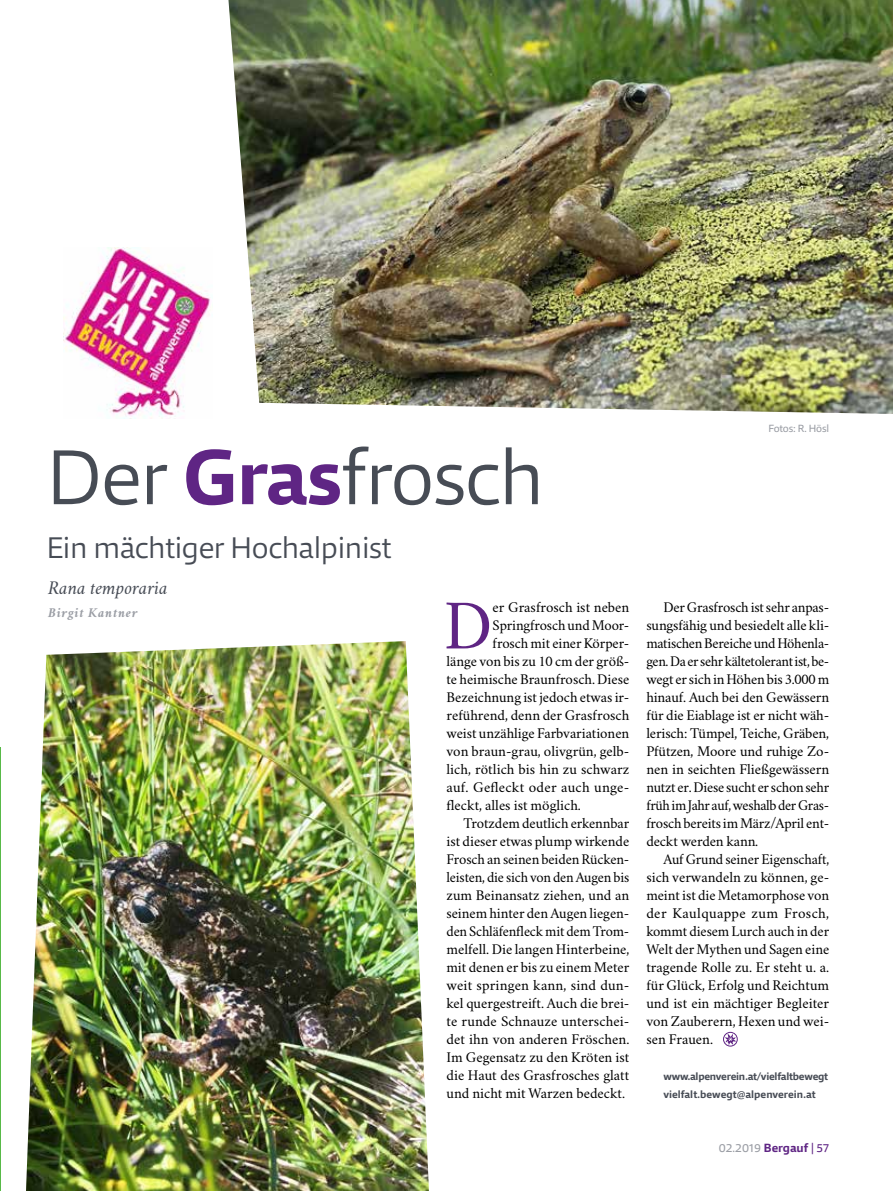
<style>
.page{position:relative;width:893px;height:1191px;background:#fff}
.page>*{position:absolute;margin:0;border:0;box-sizing:border-box;transform-origin:0 0}
.t1{font:300 78px "Qubo";letter-spacing:-.015em;color:#474c55}
.t2{font:70.65px "Crimson Tirol";color:#5f2584}
.t3{font:300 30px "Qubo";letter-spacing:-.01em;color:#474c55}
.t4{font:italic 19.5px "Crimson Tirol";color:#474c55}
.t5{font:15px/18px "Crimson Tirol";color:#000;text-align:justify}
.t6{font:italic 700 13.5px "Crimson Tirol";letter-spacing:.055em;color:#9b9ea5}
.t7{font:12px "Qubo";color:#9b9ea5}
.t8{font:700 10.5px/18px "Qubo";letter-spacing:-.015em;color:#474c55}
.t9{font:10.5px "Qubo";letter-spacing:-.01em;color:#9b9ea5}
.s1{font-weight:700;color:#5f2584}
.s2{color:#5f2584}
</style>
<div class="page">
<svg style="left:0;top:747px;width:1px;height:23px"></svg>
<div style="left:723px;top:1032px;width:14px;height:14px;border:1px solid #5f2584;border-radius:50%"></div>
<svg style="left:725px;top:1033px;width:11px;height:11px"></svg>
<img style="left:228px;top:0;width:665px;height:414px">
<img style="left:26px;top:641px;width:403px;height:550px">
<img style="left:64px;top:248px;width:147px;height:170px">
<h1 class="t1" style="left:47px;top:427px;width:499px">Der <span class="s1">Gras</span>frosch</h1>
<h3 class="t3" style="left:47px;top:528px;width:346px">Ein mächtiger Hochalpinist</h3>
<h3 class="t4" style="left:48px;top:576px;width:121px">Rana temporaria</h3>
<p class="t6" style="left:48px;top:604px;width:91px">Birgit Kantner</p>
<h2 class="t2" style="left:444px;top:577px;width:50px">D</h2>
<p class="t5" style="left:493px;top:597px;width:138px">er Grasfrosch ist neben</p>
<p class="t5" style="left:493px;top:615px;width:138px">Springfrosch und Moor-</p>
<p class="t5" style="left:493px;top:633px;width:138px">frosch mit einer Körper-</p>
<p class="t5" style="left:446px;top:651px;width:184px">länge von bis zu 10 cm der größ-</p>
<p class="t5" style="left:446px;top:669px;width:184px">te heimische Braunfrosch. Diese</p>
<p class="t5" style="left:446px;top:687px;width:184px">Bezeichnung ist jedoch etwas ir-</p>
<p class="t5" style="left:446px;top:705px;width:184px">reführend, denn der Grasfrosch</p>
<p class="t5" style="left:446px;top:723px;width:184px">weist unzählige Farbvariationen</p>
<p class="t5" style="left:446px;top:741px;width:184px">von braun-grau, olivgrün, gelb-</p>
<p class="t5" style="left:446px;top:759px;width:184px">lich, rötlich bis hin zu schwarz</p>
<p class="t5" style="left:446px;top:777px;width:184px">auf. Gefleckt oder auch unge-</p>
<p class="t5" style="left:446px;top:795px;width:136px">fleckt, alles ist möglich.</p>
<p class="t5" style="left:463px;top:813px;width:167px">Trotzdem deutlich erkennbar</p>
<p class="t5" style="left:446px;top:831px;width:184px">ist dieser etwas plump wirkende</p>
<p class="t5" style="left:446px;top:849px;width:184px">Frosch an seinen beiden Rücken-</p>
<p class="t5" style="left:446px;top:867px;width:184px">leisten, die sich von den Augen bis</p>
<p class="t5" style="left:446px;top:885px;width:184px">zum Beinansatz ziehen, und an</p>
<p class="t5" style="left:446px;top:903px;width:184px">seinem hinter den Augen liegen-</p>
<p class="t5" style="left:446px;top:921px;width:184px">den Schläfenfleck mit dem Trom-</p>
<p class="t5" style="left:446px;top:939px;width:184px">melfell. Die langen Hinterbeine,</p>
<p class="t5" style="left:446px;top:957px;width:184px">mit denen er bis zu einem Meter</p>
<p class="t5" style="left:446px;top:975px;width:184px">weit springen kann, sind dun-</p>
<p class="t5" style="left:446px;top:993px;width:184px">kel quergestreift. Auch die brei-</p>
<p class="t5" style="left:446px;top:1011px;width:184px">te runde Schnauze unterschei-</p>
<p class="t5" style="left:446px;top:1029px;width:184px">det ihn von anderen Fröschen.</p>
<p class="t5" style="left:446px;top:1047px;width:184px">Im Gegensatz zu den Kröten ist</p>
<p class="t5" style="left:446px;top:1065px;width:184px">die Haut des Grasfrosches glatt</p>
<p class="t5" style="left:446px;top:1083px;width:180px">und nicht mit Warzen bedeckt.</p>
<p class="t9" style="left:768px;top:422px;width:62px">Fotos: R. Hösl</p>
<p class="t5" style="left:646px;top:597px;width:184px;text-indent:17px">Der Grasfrosch ist sehr anpas&shy;sungsfähig und besiedelt alle kli&shy;matischen Bereiche und Höhenla&shy;gen. Da er sehr kältetolerant ist, be&shy;wegt er sich in Höhen bis 3.000 m hinauf. Auch bei den Gewässern für die Eiablage ist er nicht wäh&shy;lerisch: Tümpel, Teiche, Gräben, Pfützen, Moore und ruhige Zo&shy;nen in seichten Fließgewässern nutzt er. Diese sucht er schon sehr früh im Jahr auf, weshalb der Gras&shy;frosch bereits im März/April ent&shy;deckt werden kann.</p>
<p class="t5" style="left:646px;top:849px;width:184px;text-indent:17px">Auf Grund seiner Eigenschaft, sich verwandeln zu können, ge&shy;meint ist die Metamorphose von der Kaulquappe zum Frosch, kommt diesem Lurch auch in der Welt der Mythen und Sagen eine tragende Rolle zu. Er steht u. a. für Glück, Erfolg und Reichtum und ist ein mächtiger Begleiter von Zauberern, Hexen und wei&shy;sen Frauen.</p>
<p class="t8" style="left:663px;top:1067px;width:166px">www.alpenverein.at/vielfaltbewegt vielfalt.bewegt@alpenverein.at</p>
<p class="t7" style="left:719px;top:1140px;width:112px">02.2019 <span class="s1">Bergauf</span> <span class="s2">| 57</span></p>
</div>
